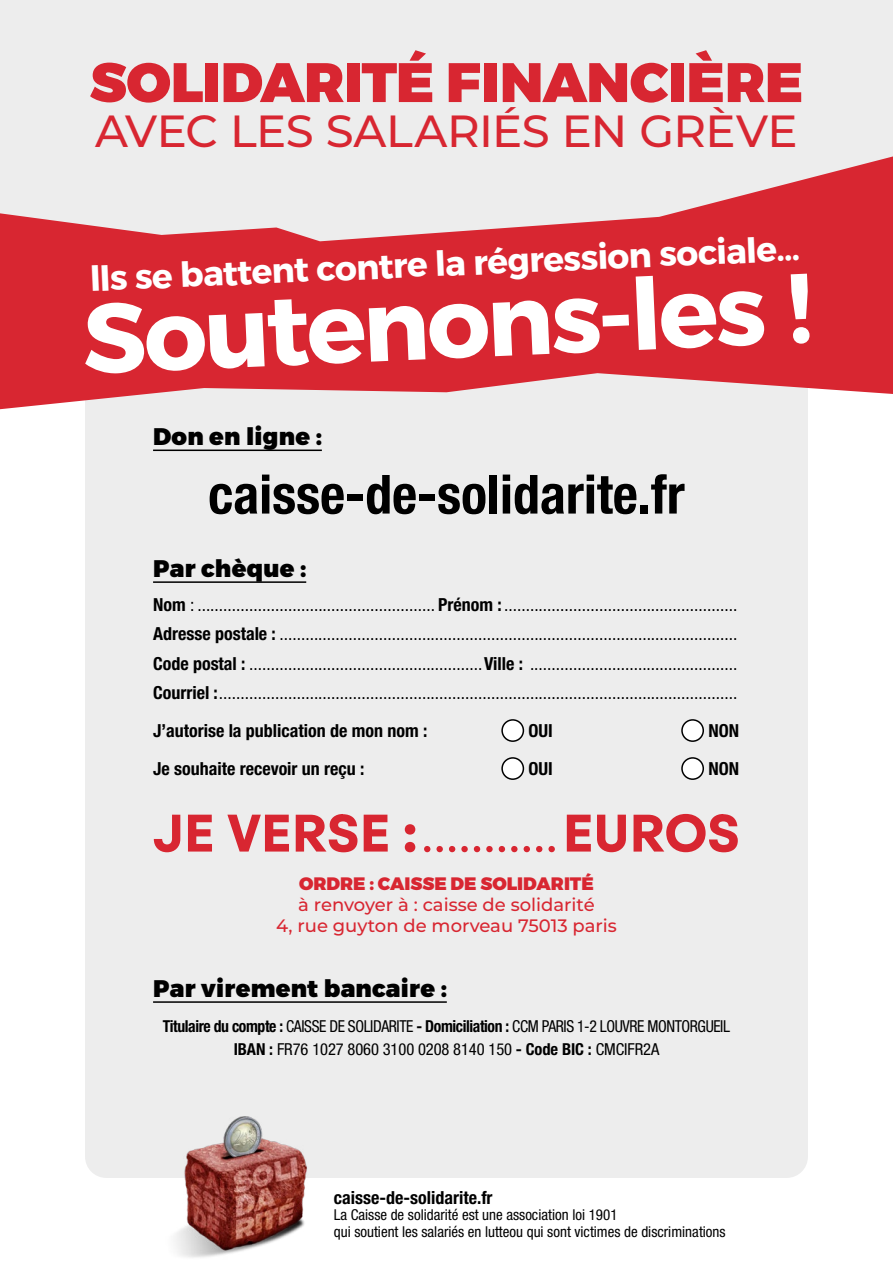
<style>
.page{position:relative;width:893px;height:1263px;background:#fff}
.page>*{position:absolute;margin:0;border:0;box-sizing:border-box;transform-origin:0 0}
.t1{font:700 99px "Montserrat";color:#fff}
.t2{font:900 55.5px "Montserrat";color:#d82631}
.t3{font:700 condensed 54px "Helvetica Neue LT Pro";color:#000}
.t4{font:700 52.5px "Steradian";letter-spacing:-.005em;color:#d82631}
.t5{font:500 45px "Montserrat";letter-spacing:-.01em;color:#d82631}
.t6{font:700 34.5px "Montserrat";color:#fff}
.t7{font:900 24px "Montserrat";letter-spacing:.01em;color:#000}
.t8{font:condensed 18px/29.5px "Helvetica Neue LT Pro";color:#000;text-align:justify}
.t9{font:700 condensed 18px "Helvetica Neue LT Pro";color:#000}
.t10{font:500 18px/21px "Montserrat";color:#d82631;text-align:center}
.t11{font:900 18px "Montserrat";color:#d82631}
.t12{font:condensed 16.5px/22.5px "Helvetica Neue LT Pro";letter-spacing:-.025em;color:#000;text-align:center;scale:.95 1}
.t13{font:condensed 15px/16.5px "Helvetica Neue LT Pro";color:#000}
.s1{font-weight:700}
.s2{font-weight:300}
</style>
<div class="page">
<div style="left:85px;top:85px;width:723px;height:1093px;background:#ededed;border-radius:21px"></div>
<div style="left:0;top:0;width:893px;height:265px;background:#ededed"></div>
<svg style="left:0;top:156px;width:893px;height:253px;fill:#d82631"></svg>
<hr style="left:153px;top:449px;width:169px;height:2px;background:#000">
<hr style="left:153px;top:1001px;width:294px;height:2px;background:#000">
<hr style="left:153px;top:581px;width:153px;height:2px;background:#000">
<div style="left:502px;top:720px;width:21px;height:21px;background:#fff;border-radius:50%"></div>
<div style="left:501px;top:719px;width:23px;height:23px;border:2px solid #000;border-radius:50%"></div>
<div style="left:682px;top:720px;width:21px;height:21px;background:#fff;border-radius:50%"></div>
<div style="left:681px;top:719px;width:23px;height:23px;border:2px solid #000;border-radius:50%"></div>
<div style="left:502px;top:758px;width:21px;height:21px;background:#fff;border-radius:50%"></div>
<div style="left:501px;top:757px;width:23px;height:23px;border:2px solid #000;border-radius:50%"></div>
<div style="left:682px;top:758px;width:21px;height:21px;background:#fff;border-radius:50%"></div>
<div style="left:681px;top:757px;width:23px;height:23px;border:2px solid #000;border-radius:50%"></div>
<img style="left:175px;top:1116px;width:132px;height:142px">
<h2 class="t2" style="left:90px;top:48px;width:715px">SOLIDARITÉ FINANCIÈRE</h2>
<h3 class="t5" style="left:95px;top:100px;width:704px">AVEC LES SALARIÉS EN GRÈVE</h3>
<h3 class="t6" style="left:89px;top:255px;width:712px;rotate:-2deg">lls se battent contre la régression sociale…</h3>
<h1 class="t1" style="left:79px;top:281px;width:732px;rotate:-3deg">Soutenons-les !</h1>
<h3 class="t7" style="left:153px;top:422px;width:170px">Don en ligne :</h3>
<h3 class="t3" style="left:208px;top:463px;width:478px">caisse-de-solidarite.fr</h3>
<h3 class="t7" style="left:153px;top:554px;width:155px">Par chèque :</h3>
<p class="t8" style="left:153px;top:589px;width:586px"><span class="s1">Nom</span> : ....................................................... <span class="s1">Prénom :</span> ......................................................<br><span class="s1">Adresse postale :</span> ..........................................................................................................<br><span class="s1">Code postal :</span> ......................................................<span class="s1">Ville :</span> ................................................<br><span class="s1">Courriel :</span>........................................................................................................................</p>
<p class="t9" style="left:153px;top:721px;width:276px">J’autorise la publication de mon nom :</p>
<p class="t9" style="left:528px;top:721px;width:26px">OUI</p>
<p class="t9" style="left:708px;top:721px;width:32px">NON</p>
<p class="t9" style="left:153px;top:759px;width:213px">Je souhaite recevoir un reçu :</p>
<p class="t9" style="left:528px;top:759px;width:26px">OUI</p>
<p class="t9" style="left:708px;top:759px;width:32px">NON</p>
<h3 class="t4" style="left:153px;top:800px;width:588px">JE VERSE :<span class="s2">...........</span>EUROS</h3>
<p class="t11" style="left:299px;top:872px;width:296px">ORDRE : CAISSE DE SOLIDARITÉ</p>
<p class="t10" style="left:276px;top:893px;width:342px">à renvoyer à : caisse de solidarité<br>4, rue guyton de morveau 75013 paris</p>
<h3 class="t7" style="left:153px;top:973px;width:295px">Par virement bancaire :</h3>
<p class="t12" style="left:163px;top:1015px;width:598px"><span class="s1">Titulaire du compte :</span> CAISSE DE SOLIDARITE <span class="s1">- Domiciliation :</span> CCM PARIS 1-2 LOUVRE MONTORGUEIL<br><span class="s1">IBAN :</span> FR76 1027 8060 3100 0208 8140 150 <span class="s1">- Code BIC :</span> CMCIFR2A</p>
<p class="t9" style="left:334px;top:1187px;width:160px">caisse-de-solidarite.fr</p>
<p class="t13" style="left:334px;top:1206px;width:393px">La Caisse de solidarité est une association loi 1901<br>qui soutient les salariés en lutteou qui sont victimes de discriminations</p>
</div>
